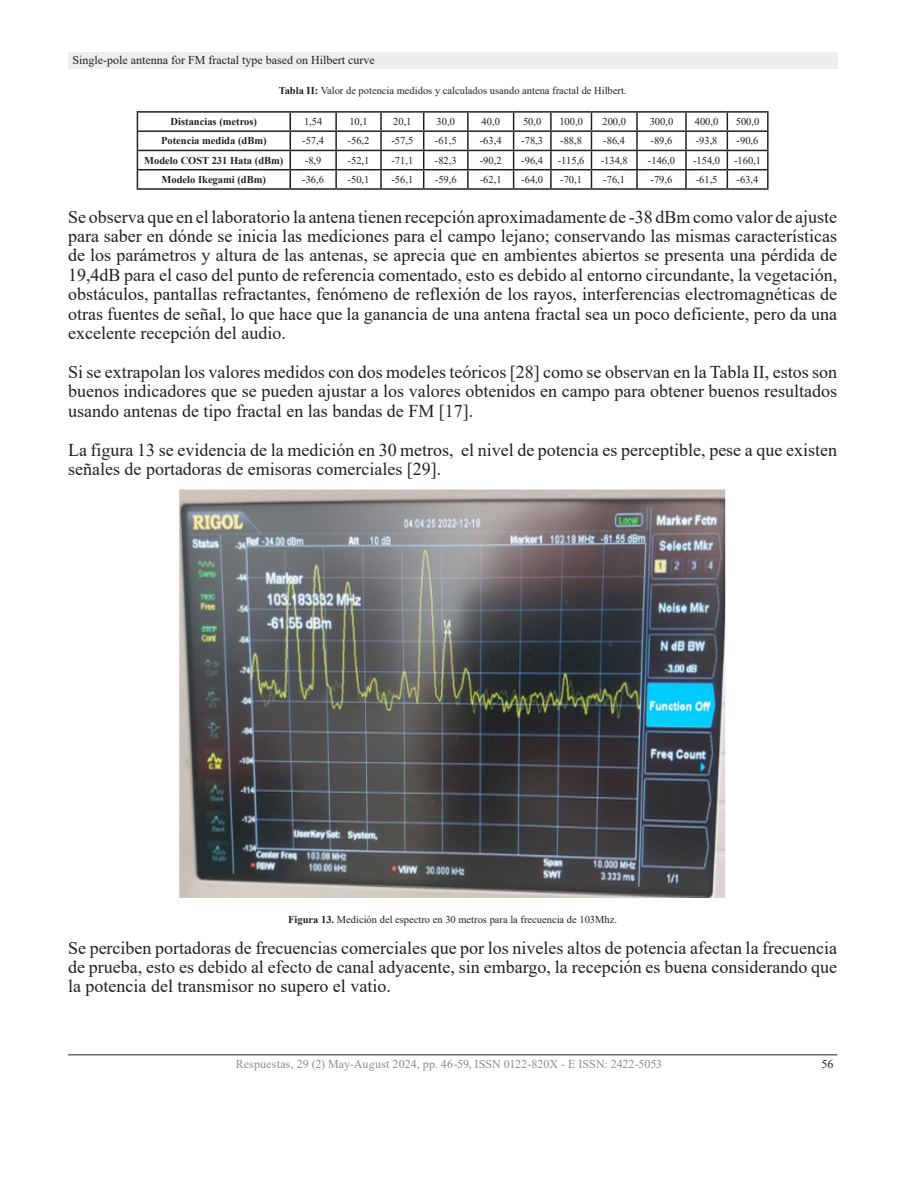
<style>
.page{position:relative;width:918px;height:1188px;background:#fff}
.page>*{position:absolute;margin:0;border:0;box-sizing:border-box;transform-origin:0 0}
.t1{font:18px/19.5px "Times New Roman";color:#231f20;text-align:justify}
.t2{font:12px "Times New Roman";letter-spacing:.005em;color:#8a8c8f}
.t3{font:12px "Times New Roman";color:#231f20}
.Título_1{font:10.5px "Times New Roman";color:#231f20}
.Título_1-2{font:700 10.5px "Times New Roman";color:#231f20}
.s1{font-weight:700}
</style>
<div class="page">
<div style="left:68px;top:52px;width:769px;height:17px;background:#eeeeef"></div>
<hr style="left:68px;top:1054px;width:769px;height:1px;background:#231f20">
<hr style="left:137px;top:111px;width:153px;height:2px;background:#231f20">
<hr style="left:290px;top:111px;width:46px;height:2px;background:#231f20">
<hr style="left:336px;top:111px;width:45px;height:2px;background:#231f20">
<hr style="left:381px;top:111px;width:43px;height:2px;background:#231f20">
<hr style="left:424px;top:111px;width:44px;height:2px;background:#231f20">
<hr style="left:468px;top:111px;width:46px;height:2px;background:#231f20">
<hr style="left:514px;top:111px;width:37px;height:2px;background:#231f20">
<hr style="left:551px;top:111px;width:40px;height:2px;background:#231f20">
<hr style="left:591px;top:111px;width:46px;height:2px;background:#231f20">
<hr style="left:637px;top:111px;width:49px;height:2px;background:#231f20">
<hr style="left:686px;top:111px;width:41px;height:2px;background:#231f20">
<hr style="left:727px;top:111px;width:42px;height:2px;background:#231f20">
<hr style="left:137px;top:130px;width:153px;height:2px;background:#231f20">
<hr style="left:290px;top:130px;width:46px;height:2px;background:#231f20">
<hr style="left:336px;top:130px;width:45px;height:2px;background:#231f20">
<hr style="left:381px;top:130px;width:43px;height:2px;background:#231f20">
<hr style="left:424px;top:130px;width:44px;height:2px;background:#231f20">
<hr style="left:468px;top:130px;width:46px;height:2px;background:#231f20">
<hr style="left:514px;top:130px;width:37px;height:2px;background:#231f20">
<hr style="left:551px;top:130px;width:40px;height:2px;background:#231f20">
<hr style="left:591px;top:130px;width:46px;height:2px;background:#231f20">
<hr style="left:637px;top:130px;width:49px;height:2px;background:#231f20">
<hr style="left:686px;top:130px;width:41px;height:2px;background:#231f20">
<hr style="left:727px;top:130px;width:42px;height:2px;background:#231f20">
<hr style="left:137px;top:150px;width:153px;height:1px;background:#231f20">
<hr style="left:290px;top:150px;width:46px;height:1px;background:#231f20">
<hr style="left:336px;top:150px;width:45px;height:1px;background:#231f20">
<hr style="left:381px;top:150px;width:43px;height:1px;background:#231f20">
<hr style="left:424px;top:150px;width:44px;height:1px;background:#231f20">
<hr style="left:468px;top:150px;width:46px;height:1px;background:#231f20">
<hr style="left:514px;top:150px;width:37px;height:1px;background:#231f20">
<hr style="left:551px;top:150px;width:40px;height:1px;background:#231f20">
<hr style="left:591px;top:150px;width:46px;height:1px;background:#231f20">
<hr style="left:637px;top:150px;width:49px;height:1px;background:#231f20">
<hr style="left:686px;top:150px;width:41px;height:1px;background:#231f20">
<hr style="left:727px;top:150px;width:42px;height:1px;background:#231f20">
<hr style="left:137px;top:169px;width:153px;height:1px;background:#231f20">
<svg style="left:137px;top:113px;width:1px;height:75px"></svg>
<hr style="left:290px;top:169px;width:46px;height:1px;background:#231f20">
<svg style="left:289px;top:113px;width:2px;height:75px"></svg>
<hr style="left:336px;top:169px;width:45px;height:1px;background:#231f20">
<svg style="left:335px;top:113px;width:2px;height:75px"></svg>
<hr style="left:381px;top:169px;width:43px;height:1px;background:#231f20">
<svg style="left:380px;top:113px;width:2px;height:75px"></svg>
<hr style="left:424px;top:169px;width:44px;height:1px;background:#231f20">
<svg style="left:423px;top:113px;width:1px;height:75px"></svg>
<hr style="left:468px;top:169px;width:46px;height:1px;background:#231f20">
<svg style="left:467px;top:113px;width:2px;height:75px"></svg>
<hr style="left:514px;top:169px;width:37px;height:1px;background:#231f20">
<svg style="left:513px;top:113px;width:1px;height:75px"></svg>
<hr style="left:551px;top:169px;width:40px;height:1px;background:#231f20">
<svg style="left:550px;top:113px;width:2px;height:75px"></svg>
<hr style="left:591px;top:169px;width:46px;height:1px;background:#231f20">
<svg style="left:591px;top:113px;width:1px;height:75px"></svg>
<hr style="left:637px;top:169px;width:49px;height:1px;background:#231f20">
<svg style="left:636px;top:113px;width:2px;height:75px"></svg>
<hr style="left:686px;top:169px;width:41px;height:1px;background:#231f20">
<svg style="left:685px;top:113px;width:2px;height:75px"></svg>
<hr style="left:727px;top:169px;width:42px;height:1px;background:#231f20">
<svg style="left:727px;top:113px;width:1px;height:75px"></svg>
<svg style="left:767px;top:113px;width:2px;height:75px"></svg>
<hr style="left:137px;top:188px;width:153px;height:2px;background:#231f20">
<hr style="left:290px;top:188px;width:46px;height:2px;background:#231f20">
<hr style="left:336px;top:188px;width:45px;height:2px;background:#231f20">
<hr style="left:381px;top:188px;width:43px;height:2px;background:#231f20">
<hr style="left:424px;top:188px;width:44px;height:2px;background:#231f20">
<hr style="left:468px;top:188px;width:46px;height:2px;background:#231f20">
<hr style="left:514px;top:188px;width:37px;height:2px;background:#231f20">
<hr style="left:551px;top:188px;width:40px;height:2px;background:#231f20">
<hr style="left:591px;top:188px;width:46px;height:2px;background:#231f20">
<hr style="left:637px;top:188px;width:49px;height:2px;background:#231f20">
<hr style="left:686px;top:188px;width:41px;height:2px;background:#231f20">
<hr style="left:727px;top:188px;width:42px;height:2px;background:#231f20">
<img style="left:179px;top:489px;width:547px;height:409px">
<p class="t3" style="left:73px;top:51px;width:304px">Single-pole antenna for FM fractal type based on Hilbert curve</p>
<p class="Título_1" style="left:279px;top:83px;width:349px"><span class="s1">Tabla II:</span> Valor de potencia medidos y calculados usando antena fractal de Hilbert.</p>
<p class="Título_1-2" style="left:171px;top:114px;width:88px">Distancias (metros)</p>
<p class="Título_1" style="left:304px;top:114px;width:20px">1,54</p>
<p class="Título_1" style="left:349px;top:114px;width:20px">10,1</p>
<p class="Título_1" style="left:393px;top:114px;width:20px">20,1</p>
<p class="Título_1" style="left:437px;top:114px;width:20px">30,0</p>
<p class="Título_1" style="left:482px;top:114px;width:20px">40,0</p>
<p class="Título_1" style="left:523px;top:114px;width:20px">50,0</p>
<p class="Título_1" style="left:559px;top:114px;width:25px">100,0</p>
<p class="Título_1" style="left:602px;top:114px;width:25px">200,0</p>
<p class="Título_1" style="left:650px;top:114px;width:25px">300,0</p>
<p class="Título_1" style="left:695px;top:114px;width:25px">400,0</p>
<p class="Título_1" style="left:736px;top:114px;width:25px">500,0</p>
<p class="Título_1-2" style="left:161px;top:133px;width:107px">Potencia medida (dBm)</p>
<p class="Título_1" style="left:302px;top:134px;width:23px">-57,4</p>
<p class="Título_1" style="left:348px;top:134px;width:23px">-56,2</p>
<p class="Título_1" style="left:391px;top:134px;width:23px">-57,5</p>
<p class="Título_1" style="left:435px;top:134px;width:23px">-61,5</p>
<p class="Título_1" style="left:480px;top:134px;width:23px">-63,4</p>
<p class="Título_1" style="left:521px;top:134px;width:23px">-78,3</p>
<p class="Título_1" style="left:560px;top:134px;width:23px">-88,8</p>
<p class="Título_1" style="left:603px;top:134px;width:23px">-86,4</p>
<p class="Título_1" style="left:651px;top:134px;width:23px">-89,6</p>
<p class="Título_1" style="left:696px;top:134px;width:23px">-93,8</p>
<p class="Título_1" style="left:737px;top:134px;width:23px">-90,6</p>
<p class="Título_1-2" style="left:144px;top:152px;width:141px">Modelo COST 231 Hata (dBm)</p>
<p class="Título_1" style="left:305px;top:153px;width:18px">-8,9</p>
<p class="Título_1" style="left:348px;top:153px;width:23px">-52,1</p>
<p class="Título_1" style="left:391px;top:153px;width:23px">-71,1</p>
<p class="Título_1" style="left:435px;top:153px;width:23px">-82,3</p>
<p class="Título_1" style="left:480px;top:153px;width:23px">-90,2</p>
<p class="Título_1" style="left:521px;top:153px;width:23px">-96,4</p>
<p class="Título_1" style="left:558px;top:153px;width:28px">-115,6</p>
<p class="Título_1" style="left:601px;top:153px;width:29px">-134,8</p>
<p class="Título_1" style="left:648px;top:153px;width:29px">-146,0</p>
<p class="Título_1" style="left:693px;top:153px;width:29px">-154,0</p>
<p class="Título_1" style="left:734px;top:153px;width:29px">-160,1</p>
<p class="Título_1-2" style="left:162px;top:172px;width:106px">Modelo Ikegami (dBm)</p>
<p class="Título_1" style="left:302px;top:172px;width:23px">-36,6</p>
<p class="Título_1" style="left:348px;top:172px;width:23px">-50,1</p>
<p class="Título_1" style="left:391px;top:172px;width:23px">-56,1</p>
<p class="Título_1" style="left:435px;top:172px;width:23px">-59,6</p>
<p class="Título_1" style="left:480px;top:172px;width:23px">-62,1</p>
<p class="Título_1" style="left:521px;top:172px;width:23px">-64,0</p>
<p class="Título_1" style="left:560px;top:172px;width:23px">-70,1</p>
<p class="Título_1" style="left:603px;top:172px;width:23px">-76,1</p>
<p class="Título_1" style="left:651px;top:172px;width:23px">-79,6</p>
<p class="Título_1" style="left:696px;top:172px;width:23px">-61,5</p>
<p class="Título_1" style="left:737px;top:172px;width:23px">-63,4</p>
<p class="t1" style="left:68px;top:206px;width:771px">Se observa que en el laboratorio la antena tienen recepción aproximadamente de -38 dBm como valor de ajuste para saber en dónde se inicia las mediciones para el campo lejano; conservando las mismas características de los parámetros y altura de las antenas, se aprecia que en ambientes abiertos se presenta una pérdida de 19,4dB para el caso del punto de referencia comentado, esto es debido al entorno circundante, la vegetación, obstáculos, pantallas refractantes, fenómeno de reflexión de los rayos, interferencias electromagnéticas de otras fuentes de señal, lo que hace que la ganancia de una antena fractal sea un poco deficiente, pero da una excelente recepción del audio.</p>
<p class="t1" style="left:68px;top:362px;width:771px">Si se extrapolan los valores medidos con dos modeles teóricos [28] como se observan en la Tabla II, estos son buenos indicadores que se pueden ajustar a los valores obtenidos en campo para obtener buenos resultados usando antenas de tipo fractal en las bandas de FM [17].</p>
<p class="t1" style="left:68px;top:439px;width:771px">La figura 13 se evidencia de la medición en 30 metros, el nivel de potencia es perceptible, pese a que existen señales de portadoras de emisoras comerciales [29].</p>
<p class="Título_1" style="left:288px;top:912px;width:330px"><span class="s1">Figura 13.</span> Medición del espectro en 30 metros para la frecuencia de 103Mhz.</p>
<p class="t1" style="left:68px;top:937px;width:771px">Se perciben portadoras de frecuencias comerciales que por los niveles altos de potencia afectan la frecuencia de prueba, esto es debido al efecto de canal adyacente, sin embargo, la recepción es buena considerando que la potencia del transmisor no supero el vatio.</p>
<p class="t2" style="left:236px;top:1056px;width:428px">Respuestas, 29 (2) May-August 2024, pp. 46-59, ISSN 0122-820X - E ISSN: 2422-5053</p>
<p class="t3" style="left:821px;top:1056px;width:13px">56</p>
</div>
